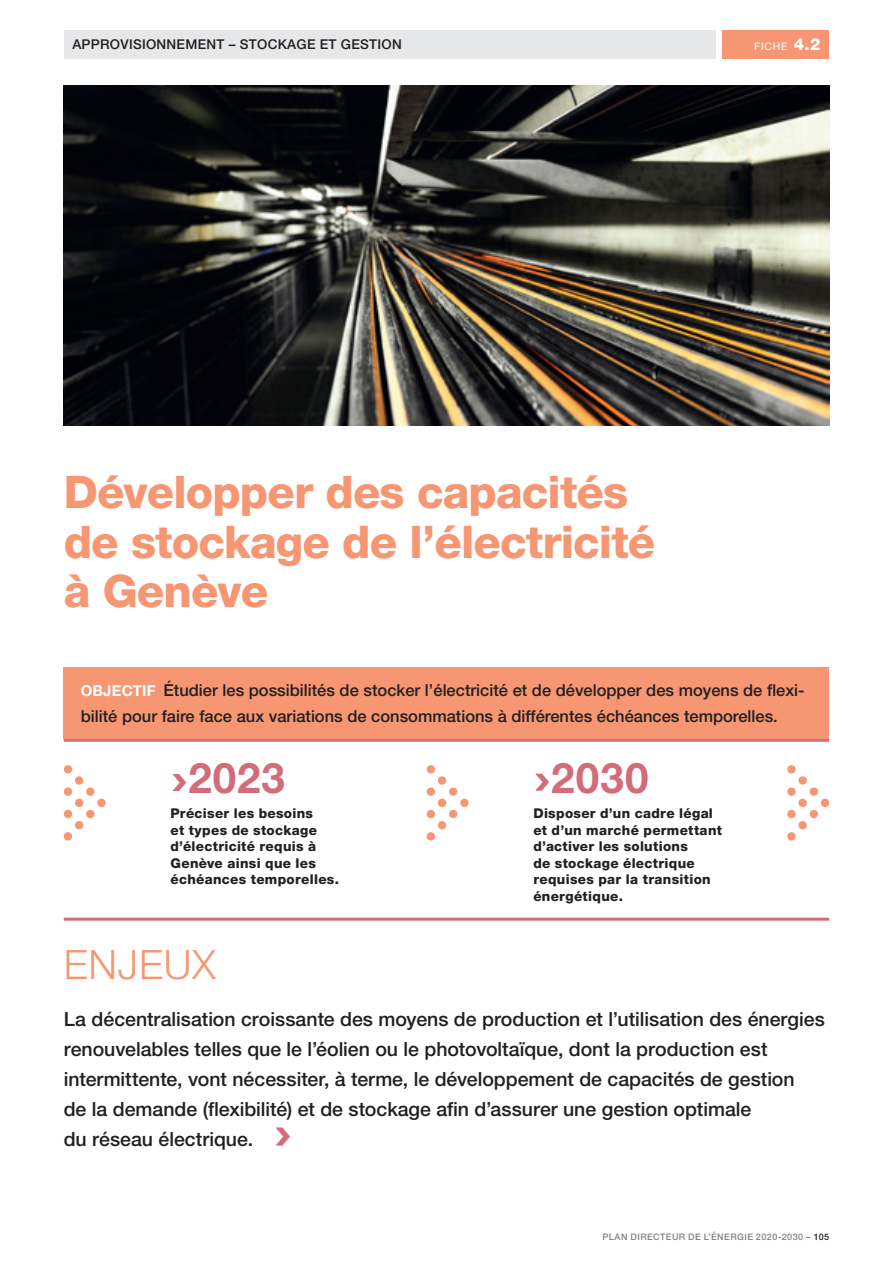
<style>
.page{position:relative;width:893px;height:1263px;background:#fff}
.page>*{position:absolute;margin:0;border:0;box-sizing:border-box;transform-origin:0 0}
.t1{font:800 45px/49.5px "Helvetica Neue LT Std";letter-spacing:-.02em;color:#f69672}
.t2{font:800 45px "SF Pro Text";color:#d36c7a}
.t3{font:700 42.15px "Helvetica Neue LT Std";letter-spacing:.025em;color:#d36c7a}
.t4{font:300 40.5px "Helvetica Neue LT Std";letter-spacing:.02em;color:#f69672}
.t5{font:500 19.5px/30px "Helvetica Neue LT Std";color:#231f20}
.t6{font:500 16.5px/25.5px "Helvetica Neue LT Std";color:#231f20}
.t7{font:800 13.5px/16.5px "Helvetica Neue LT Std";letter-spacing:.025em;color:#231f20}
.t8{font:500 13.5px "Helvetica Neue LT Std";letter-spacing:.02em;color:#231f20}
.t9{font:10.5px "Helvetica Neue LT Std";letter-spacing:.07em;color:#fff}
.t10{font:500 9px "Helvetica Neue LT Std";letter-spacing:.05em;color:#808285}
.s1{font-weight:800;font-size:16.5px}
.s2{font-weight:700;font-size:15px;color:#fff}
.s3{font-family:"SF Pro Text";font-size:39.3px}
.s4{color:#231f20}
</style>
<div class="page">
<div style="left:64px;top:30px;width:651px;height:29px;background:#e6e7e9"></div>
<div style="left:723px;top:30px;width:106px;height:29px;background:#f69672"></div>
<img style="left:64px;top:85px;width:765px;height:340px">
<hr style="left:64px;top:918px;width:765px;height:3px;background:#d36c7a">
<hr style="left:64px;top:739px;width:765px;height:3px;background:#d36c7a">
<div style="left:64px;top:667px;width:765px;height:72px;background:#f69672"></div>
<svg style="left:63px;top:765px;width:43px;height:76px"></svg>
<svg style="left:426px;top:765px;width:43px;height:76px"></svg>
<svg style="left:787px;top:765px;width:43px;height:76px"></svg>
<p class="t8" style="left:72px;top:36px;width:331px">APPROVISIONNEMENT – STOCKAGE ET GESTION</p>
<p class="t9" style="left:754px;top:40px;width:68px">FICHE <span class="s1">4.2</span></p>
<h1 class="t1" style="left:64px;top:467px;width:593px">Développer des capacités de stockage de l’électricité à Genève</h1>
<p class="t6" style="left:81px;top:677px;width:725px"><span class="s2">OBJECTIF</span> Étudier les possibilités de stocker l’électricité et de développer des moyens de flexi&shy;bilité pour faire face aux variations de consommations à différentes échéances temporelles.</p>
<h2 class="t3" style="left:171px;top:752px;width:116px"><span class="s3">›</span>2023</h2>
<p class="t7" style="left:171px;top:805px;width:170px">Préciser les besoins<br>et types de stockage d’électricité requis à<br>Genève ainsi que les échéances temporelles.</p>
<h2 class="t3" style="left:533px;top:752px;width:117px"><span class="s3">›</span>2030</h2>
<p class="t7" style="left:533px;top:805px;width:190px">Disposer d’un cadre légal et d’un marché permettant d’activer les solutions<br>de stockage électrique requises par la transition énergétique.</p>
<h3 class="t4" style="left:64px;top:940px;width:153px">ENJEUX</h3>
<p class="t5" style="left:64px;top:1004px;width:762px">La décentralisation croissante des moyens de production et l’utilisation des énergies renouvelables telles que le l’éolien ou le photovoltaïque, dont la production est intermittente, vont nécessiter, à terme, le développement de capacités de gestion<br>de la demande (flexibilité) et de stockage afin d’assurer une gestion optimale<br>du réseau électrique.</p>
<h1 class="t2" style="left:273px;top:1107px;width:22px">›</h1>
<p class="t10" style="left:602px;top:1231px;width:228px">PLAN DIRECTEUR DE L’ÉNERGIE 2020-2030 – <span class="s4">105</span></p>
</div>
